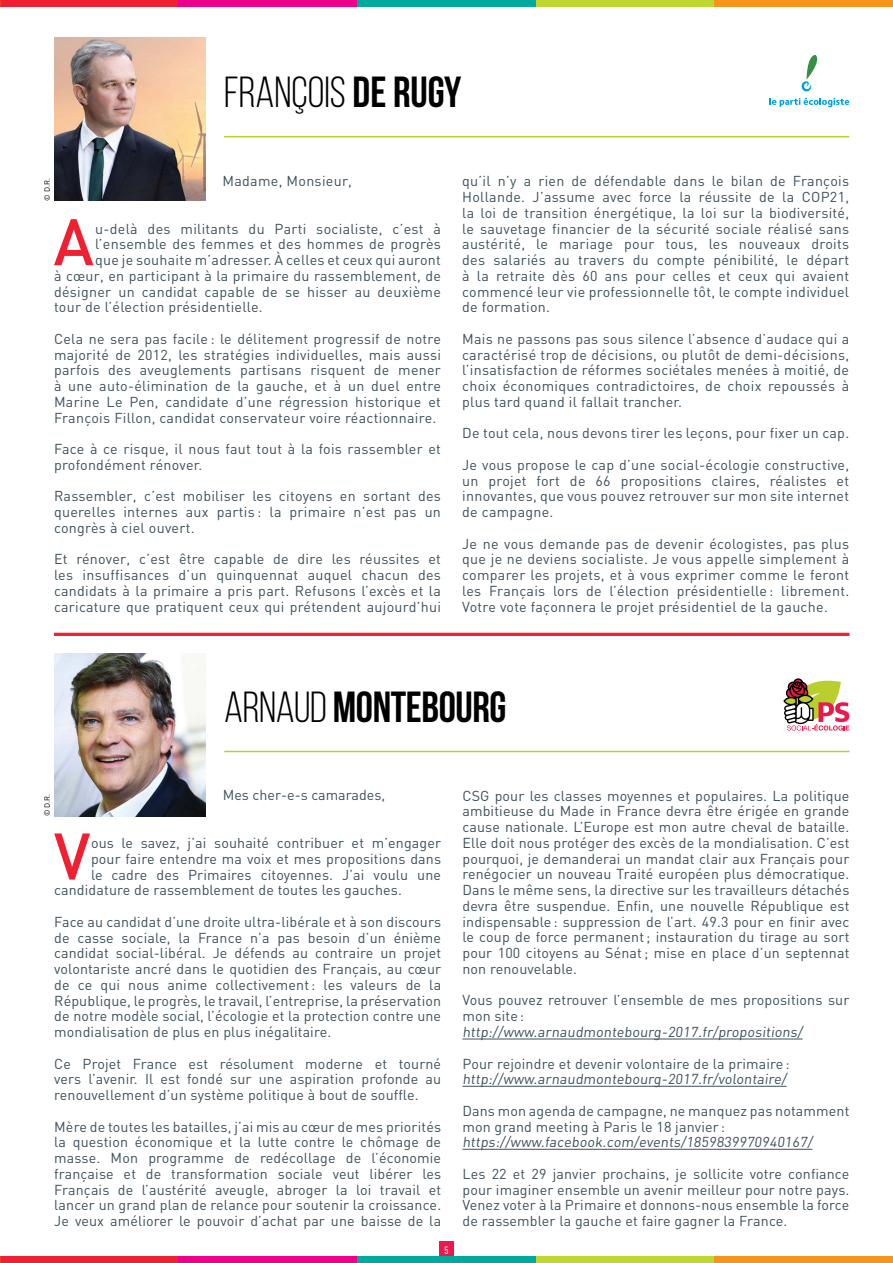
<style>
.page{position:relative;width:893px;height:1263px;background:#fff}
.page>*{position:absolute;margin:0;border:0;box-sizing:border-box;transform-origin:0 0}
.t1{font:500 64.65px "DIN";color:#ee2031}
.t2{font:700 43.5px "Bebas Neue";letter-spacing:-.01em;color:#000}
.t3{font:43.5px "Bebas Neue";color:#000}
.t4{font:14.25px/15.8px "DIN";letter-spacing:.01em;color:#3d505a;text-align:justify}
.t5{font:500 10.5px "DIN Cond";color:#fff}
.t6{font:7.5px "DIN";color:#000}
.s1{font-weight:700}
.s2{font-weight:400}
</style>
<div class="page">
<div style="left:439px;top:1242px;width:15px;height:21px;background:#ed174c"></div>
<div style="left:0;top:0;width:179px;height:6px;background:#ee2031"></div>
<div style="left:179px;top:0;width:178px;height:6px;background:#ec008c"></div>
<div style="left:357px;top:0;width:179px;height:6px;background:#00a99d"></div>
<div style="left:536px;top:0;width:178px;height:6px;background:#bfd730"></div>
<div style="left:714px;top:0;width:179px;height:6px;background:#f7941e"></div>
<div style="left:0;top:1256px;width:179px;height:7px;background:#ee2031"></div>
<div style="left:179px;top:1256px;width:178px;height:7px;background:#ec008c"></div>
<div style="left:536px;top:1256px;width:178px;height:7px;background:#bfd730"></div>
<div style="left:714px;top:1256px;width:179px;height:7px;background:#f7941e"></div>
<div style="left:357px;top:1256px;width:179px;height:7px;background:#00a99d"></div>
<hr style="left:54px;top:633px;width:795px;height:3px;background:#ee2031">
<svg style="left:783px;top:678px;width:66px;height:52px"></svg>
<hr style="left:462px;top:1039px;width:341px;height:1px;background:#3d505a">
<hr style="left:462px;top:1086px;width:325px;height:1px;background:#3d505a">
<hr style="left:462px;top:1149px;width:350px;height:1px;background:#3d505a">
<img style="left:54px;top:653px;width:152px;height:163px">
<hr style="left:224px;top:751px;width:625px;height:1px;background:#b8cf2e">
<hr style="left:224px;top:136px;width:625px;height:1px;background:#b8cf2e">
<img style="left:54px;top:38px;width:152px;height:163px">
<svg style="left:801px;top:55px;width:17px;height:36px"></svg>
<svg style="left:769px;top:98px;width:80px;height:9px"></svg>
<h2 class="t3" style="left:224px;top:69px;width:239px">FRANÇOIS <span class="s1">DE RUGY</span></h2>
<p class="t6" style="left:42px;top:201px;width:24px;rotate:-90deg">© D.R.</p>
<p class="t4" style="left:223px;top:173px;width:131px">Madame, Monsieur,</p>
<h1 class="t1" style="left:53px;top:200px;width:42px">A</h1>
<p class="t4" style="left:95px;top:220px;width:347px">u-delà des militants du Parti socialiste, c’est à</p>
<p class="t4" style="left:95px;top:236px;width:347px">l’ensemble des femmes et des hommes de progrès</p>
<p class="t4" style="left:95px;top:252px;width:347px">que je souhaite m’adresser. À celles et ceux qui auront</p>
<p class="t4" style="left:54px;top:268px;width:388px">à cœur, en participant à la primaire du rassemblement, de</p>
<p class="t4" style="left:54px;top:283px;width:388px">désigner un candidat capable de se hisser au deuxième</p>
<p class="t4" style="left:54px;top:299px;width:210px">tour de l’élection présidentielle.</p>
<p class="t4" style="left:54px;top:331px;width:388px">Cela ne sera pas facile : le délitement progressif de notre majorité de 2012, les stratégies individuelles, mais aussi parfois des aveuglements partisans risquent de mener à une auto-élimination de la gauche, et à un duel entre Marine Le Pen, candidate d’une régression historique et François Fillon, candidat conservateur voire réactionnaire.</p>
<p class="t4" style="left:54px;top:441px;width:388px">Face à ce risque, il nous faut tout à la fois rassembler et profondément rénover.</p>
<p class="t4" style="left:54px;top:488px;width:388px">Rassembler, c’est mobiliser les citoyens en sortant des querelles internes aux partis : la primaire n’est pas un congrès à ciel ouvert.</p>
<p class="t4" style="left:54px;top:551px;width:388px">Et rénover, c’est être capable de dire les réussites et les insuffisances d’un quinquennat auquel chacun des candidats à la primaire a pris part. Refusons l’excès et la caricature que pratiquent ceux qui prétendent aujourd’hui</p>
<p class="t4" style="left:462px;top:173px;width:388px">qu’il n’y a rien de défendable dans le bilan de François Hollande. J’assume avec force la réussite de la COP21, la loi de transition énergétique, la loi sur la biodiversité, le sauvetage financier de la sécurité sociale réalisé sans austérité, le mariage pour tous, les nouveaux droits des salariés au travers du compte pénibilité, le départ à la retraite dès 60 ans pour celles et ceux qui avaient commencé leur vie professionnelle tôt, le compte individuel de formation.</p>
<p class="t4" style="left:462px;top:331px;width:388px">Mais ne passons pas sous silence l’absence d’audace qui a caractérisé trop de décisions, ou plutôt de demi-décisions, l’insatisfaction de réformes sociétales menées à moitié, de choix économiques contradictoires, de choix repoussés à plus tard quand il fallait trancher.</p>
<p class="t4" style="left:462px;top:425px;width:388px">De tout cela, nous devons tirer les leçons, pour fixer un cap.</p>
<p class="t4" style="left:462px;top:457px;width:388px">Je vous propose le cap d’une social-écologie constructive, un projet fort de 66 propositions claires, réalistes et innovantes, que vous pouvez retrouver sur mon site internet de campagne.</p>
<p class="t4" style="left:462px;top:535px;width:388px">Je ne vous demande pas de devenir écologistes, pas plus que je ne deviens socialiste. Je vous appelle simplement à comparer les projets, et à vous exprimer comme le feront les Français lors de l’élection présidentielle : librement.<br>Votre vote façonnera le projet présidentiel de la gauche.</p>
<h2 class="t2" style="left:224px;top:683px;width:284px"><span class="s2">ARNAUD</span> MONTEBOURG</h2>
<p class="t6" style="left:43px;top:816px;width:24px;rotate:-90deg">© D.R.</p>
<p class="t4" style="left:223px;top:787px;width:164px">Mes cher-e-s camarades,</p>
<h1 class="t1" style="left:54px;top:815px;width:38px">V</h1>
<p class="t4" style="left:91px;top:835px;width:352px">ous le savez, j’ai souhaité contribuer et m’engager</p>
<p class="t4" style="left:91px;top:850px;width:352px">pour faire entendre ma voix et mes propositions dans</p>
<p class="t4" style="left:91px;top:866px;width:352px">le cadre des Primaires citoyennes. J’ai voulu une</p>
<p class="t4" style="left:54px;top:882px;width:349px">candidature de rassemblement de toutes les gauches.</p>
<p class="t4" style="left:54px;top:913px;width:388px">Face au candidat d’une droite ultra-libérale et à son discours de casse sociale, la France n’a pas besoin d’un énième candidat social-libéral. Je défends au contraire un projet volontariste ancré dans le quotidien des Français, au cœur de ce qui nous anime collectivement: les valeurs de la République, le progrès, le travail, l’entreprise, la préservation de notre modèle social, l’écologie et la protection contre une mondialisation de plus en plus inégalitaire.</p>
<p class="t4" style="left:54px;top:1055px;width:388px">Ce Projet France est résolument moderne et tourné vers l’avenir. Il est fondé sur une aspiration profonde au renouvellement d’un système politique à bout de souffle.</p>
<p class="t4" style="left:54px;top:1118px;width:388px">Mère de toutes les batailles, j’ai mis au cœur de mes priorités la question économique et la lutte contre le chômage de masse. Mon programme de redécollage de l’économie française et de transformation sociale veut libérer les Français de l’austérité aveugle, abroger la loi travail et lancer un grand plan de relance pour soutenir la croissance.<br>Je veux améliorer le pouvoir d’achat par une baisse de la</p>
<p class="t5" style="left:444px;top:1244px;width:6px">5</p>
<p class="t4" style="left:462px;top:787px;width:388px">CSG pour les classes moyennes et populaires. La politique ambitieuse du Made in France devra être érigée en grande cause nationale. L’Europe est mon autre cheval de bataille.<br>Elle doit nous protéger des excès de la mondialisation. C’est pourquoi, je demanderai un mandat clair aux Français pour renégocier un nouveau Traité européen plus démocratique.<br>Dans le même sens, la directive sur les travailleurs détachés devra être suspendue. Enfin, une nouvelle République est indispensable : suppression de l’art. 49.3 pour en finir avec le coup de force permanent; instauration du tirage au sort pour 100 citoyens au Sénat; mise en place d’un septennat non renouvelable.</p>
<p class="t4" style="left:462px;top:992px;width:388px;text-align:left">Vous pouvez retrouver l’ensemble de mes propositions sur mon site : http://www.arnaudmontebourg-2017.fr/propositions/</p>
<p class="t4" style="left:462px;top:1055px;width:329px">Pour rejoindre et devenir volontaire de la primaire : http://www.arnaudmontebourg-2017.fr/volontaire/</p>
<p class="t4" style="left:462px;top:1102px;width:388px;text-align:left">Dans mon agenda de campagne, ne manquez pas notamment mon grand meeting à Paris le 18 janvier : https://www.facebook.com/events/1859839970940167/</p>
<p class="t4" style="left:462px;top:1165px;width:388px">Les 22 et 29 janvier prochains, je sollicite votre confiance pour imaginer ensemble un avenir meilleur pour notre pays.<br>Venez voter à la Primaire et donnons-nous ensemble la force de rassembler la gauche et faire gagner la France.</p>
</div>
